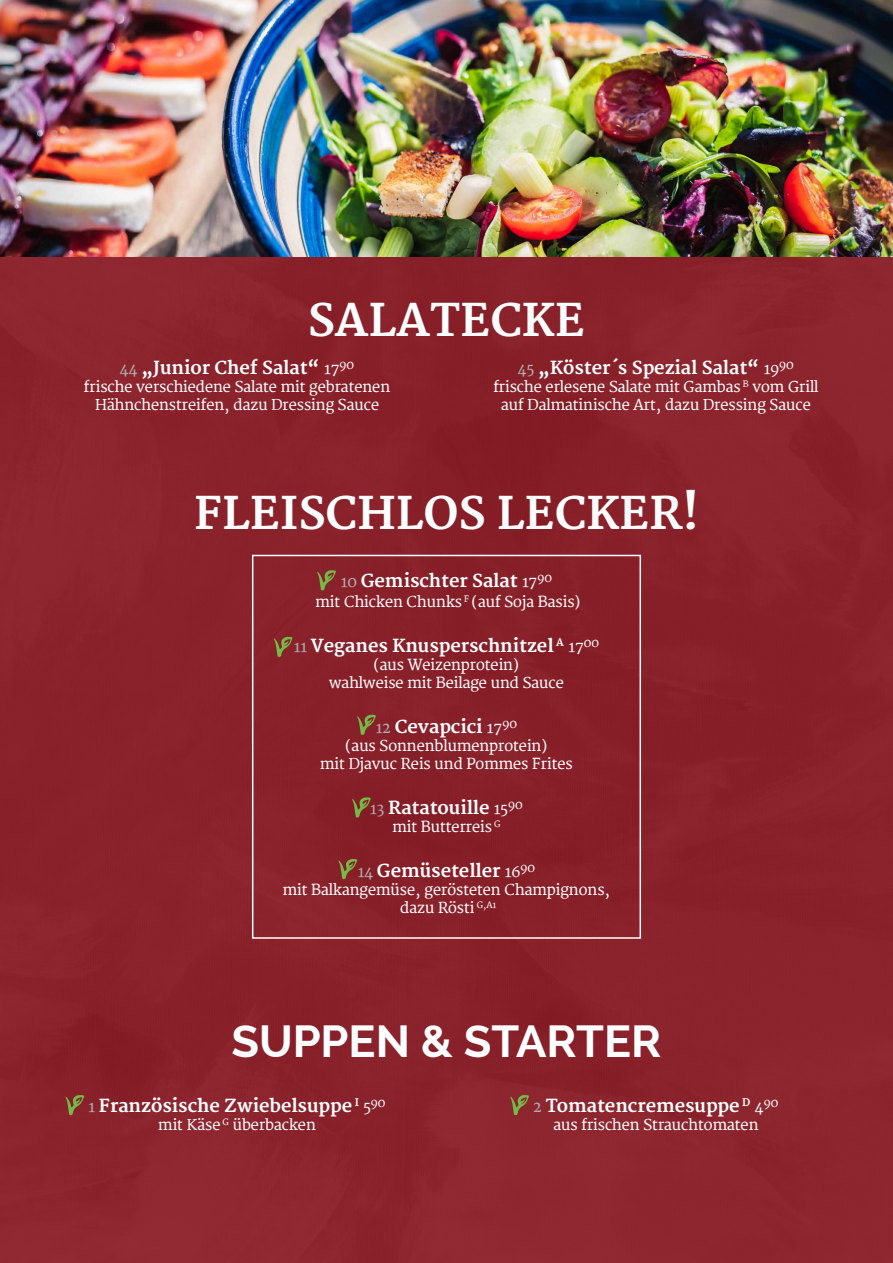
<style>
.page{position:relative;width:893px;height:1263px;background:#fff}
.page>*{position:absolute;margin:0;border:0;box-sizing:border-box;transform-origin:0 0}
.t1{font:700 45px "Merriweather";color:#fff}
.t2{font:700 45px "Raleway";color:#fff}
.t3{font:700 18px "Merriweather";color:#fff}
.t4{font:15px/18px "Merriweather";color:#fff;text-align:center}
.s1{font-weight:400;font-size:15px;color:#b3b2b2}
.s2{font-weight:400;font-size:15px}
</style>
<div class="page">
<div style="left:0;top:257px;width:893px;height:1006px;background:#8a222c"></div>
<div style="left:252px;top:555px;width:389px;height:384px;border:2px solid #fff"></div>
<img style="left:0;top:0;width:893px;height:257px">
<svg style="left:317px;top:570px;width:19px;height:21px"></svg>
<svg style="left:274px;top:637px;width:19px;height:20px"></svg>
<svg style="left:357px;top:714px;width:19px;height:21px"></svg>
<svg style="left:352px;top:797px;width:19px;height:21px"></svg>
<svg style="left:338px;top:859px;width:19px;height:20px"></svg>
<svg style="left:510px;top:1095px;width:19px;height:20px"></svg>
<svg style="left:65px;top:1095px;width:19px;height:20px"></svg>
<h1 class="t1" style="left:308px;top:292px;width:279px">SALATECKE</h1>
<p class="t3" style="left:120px;top:356px;width:236px"><span class="s1">44</span> „Junior Chef Salat“ <span class="s2">17</span><sup>90</sup></p>
<p class="t4" style="left:84px;top:376px;width:308px">frische verschiedene Salate mit gebratenen<br>Hähnchenstreifen, dazu Dressing Sauce</p>
<p class="t3" style="left:518px;top:356px;width:277px"><span class="s1">45</span> „Köster´s Spezial Salat“ <span class="s2">19</span><sup>90</sup></p>
<p class="t4" style="left:493px;top:376px;width:327px">frische erlesene Salate mit Gambas <sup>B</sup> vom Grill auf Dalmatinische Art, dazu Dressing Sauce</p>
<h1 class="t1" style="left:194px;top:485px;width:506px">FLEISCHLOS LECKER!</h1>
<p class="t3" style="left:341px;top:570px;width:213px"><span class="s1">10</span> Gemischter Salat <span class="s2">17</span><sup>90</sup></p>
<p class="t4" style="left:315px;top:591px;width:267px">mit Chicken Chunks <sup>F</sup> (auf Soja Basis)</p>
<p class="t3" style="left:294px;top:634px;width:307px"><span class="s1">11</span> Veganes Knusperschnitzel <sup>A</sup> <span class="s2">17</span><sup>00</sup></p>
<p class="t4" style="left:329px;top:654px;width:236px">(aus Weizenprotein)<br>wahlweise mit Beilage und Sauce</p>
<p class="t3" style="left:376px;top:715px;width:143px"><span class="s1">12</span> Cevapcici <span class="s2">17</span><sup>90</sup></p>
<p class="t4" style="left:320px;top:735px;width:254px">(aus Sonnenblumenprotein)<br>mit Djavuc Reis und Pommes Frites</p>
<p class="t3" style="left:370px;top:796px;width:154px"><span class="s1">13</span> Ratatouille <span class="s2">15</span><sup>90</sup></p>
<p class="t4" style="left:392px;top:816px;width:110px">mit Butterreis <sup>G</sup></p>
<p class="t3" style="left:358px;top:859px;width:179px"><span class="s1">14</span> Gemüseteller <span class="s2">16</span><sup>90</sup></p>
<p class="t4" style="left:283px;top:879px;width:329px">mit Balkangemüse, gerösteten Champignons, dazu Rösti <sup>G,A1</sup></p>
<h1 class="t2" style="left:231px;top:1015px;width:432px">SUPPEN &amp; STARTER</h1>
<p class="t3" style="left:89px;top:1094px;width:299px"><span class="s1">1</span> Französische Zwiebelsuppe <sup>I</sup> <span class="s2">5</span><sup>90</sup></p>
<p class="t4" style="left:158px;top:1114px;width:159px">mit Käse <sup>G</sup> überbacken</p>
<p class="t3" style="left:533px;top:1094px;width:246px"><span class="s1">2</span> Tomatencremesuppe <sup>D</sup> <span class="s2">4</span><sup>90</sup></p>
<p class="t4" style="left:553px;top:1114px;width:207px">aus frischen Strauchtomaten</p>
</div>
